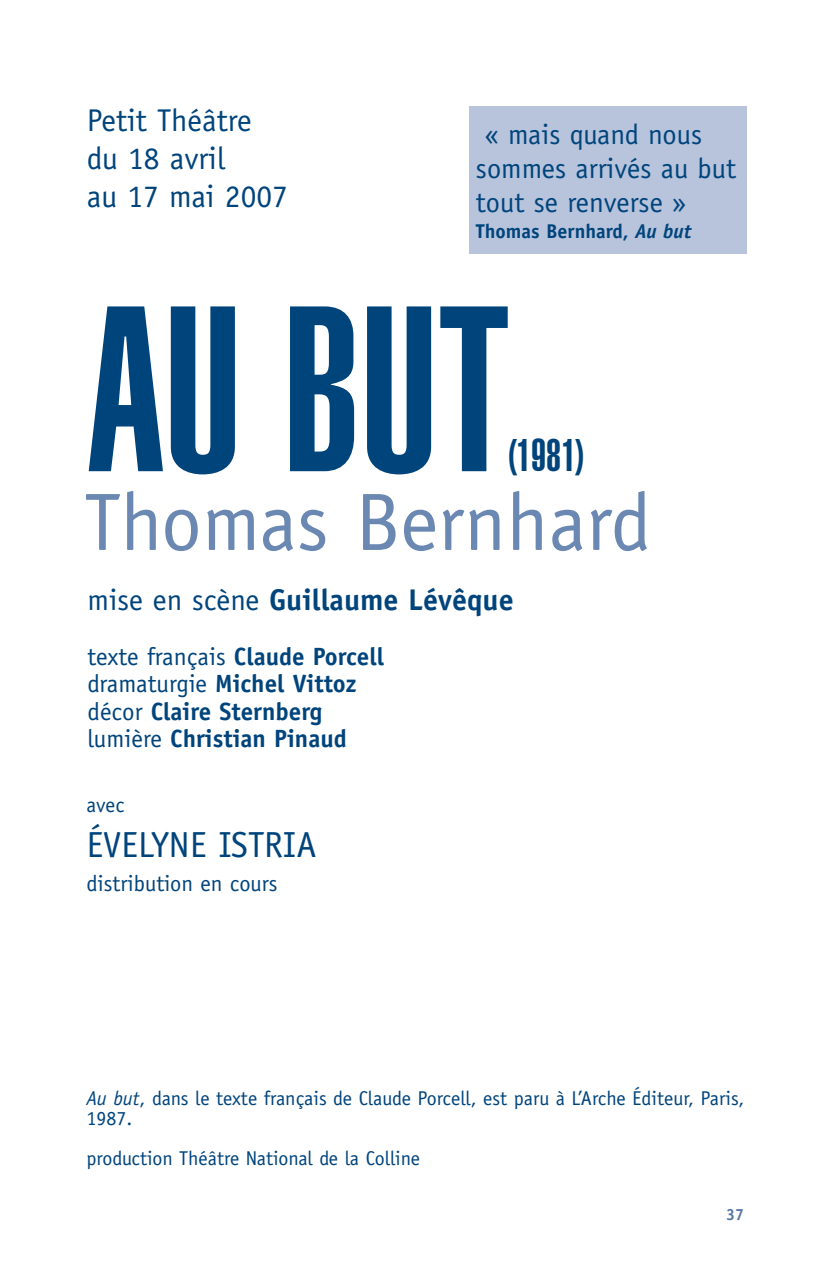
<style>
.page{position:relative;width:815px;height:1275px;background:#fff}
.page>*{position:absolute;margin:0;border:0;box-sizing:border-box;transform-origin:0 0}
.t1{font:900 extra-condensed 231.5px "Helvetica";color:#00447c}
.t2{font:81.5px "Officina Sans";color:#6a88b2}
.t3{font:900 extra-condensed 45px "Helvetica";color:#00447c}
.t4{font:36.25px "Officina Sans";color:#00447c}
.t5{font:31.5px/37.8px "Officina Sans";color:#00447c}
.t6{font:700 30px "Officina Sans";color:#00447c}
.t7{font:28.5px/34.2px "Officina Sans";color:#00447c}
.t8{font:700 25px/27.5px "Officina Sans";color:#00447c}
.t9{font:22.5px "Officina Sans";color:#00447c}
.t10{font:21.25px "Officina Sans";color:#00447c}
.t11{font:20px/20px "Officina Sans";color:#00447c}
.t12{font:700 20px "Officina Sans";color:#00447c}
.t13{font:700 16.25px "Officina Serif";color:#5478a6}
.s1{font-style:italic}
.s2{font-weight:400}
</style>
<div class="page">
<div style="left:469px;top:106px;width:278px;height:147px;background:#b8c4dc"></div>
<h3 class="t5" style="left:87px;top:104px;width:203px">Petit Théâtre du 18 avril<br>au 17 mai 2007</h3>
<h3 class="t7" style="left:476px;top:119px;width:262px;text-indent:9px">« mais quand nous sommes arrivés au but tout se renverse »</h3>
<p class="t12" style="left:476px;top:223px;width:217px">Thomas Bernhard, <span class="s1">Au but</span></p>
<h1 class="t1" style="left:87px;top:306px;width:425px">AU BUT</h1>
<h2 class="t2" style="left:84px;top:491px;width:569px">Thomas Bernhard</h2>
<h3 class="t6" style="left:88px;top:588px;width:428px"><span class="s2">mise en scène</span> Guillaume Lévêque</h3>
<p class="t8" style="left:88px;top:645px;width:298px"><span class="s2">texte français</span> Claude Porcell <span class="s2">dramaturgie</span> Michel Vittoz <span class="s2">décor</span> Claire Sternberg <span class="s2">lumière</span> Christian Pinaud</p>
<h3 class="t3" style="left:509px;top:439px;width:76px">(1981)</h3>
<p class="t10" style="left:86px;top:797px;width:40px">avec</p>
<h3 class="t4" style="left:86px;top:831px;width:232px">ÉVELYNE ISTRIA</h3>
<p class="t9" style="left:86px;top:874px;width:193px">distribution en cours</p>
<p class="t11" style="left:86px;top:1090px;width:659px"><span class="s1">Au but</span>, dans le texte français de Claude Porcell, est paru à L’Arche Éditeur, Paris,<br>1987.</p>
<p class="t11" style="left:86px;top:1150px;width:335px">production Théâtre National de la Colline</p>
<p class="t13" style="left:726px;top:1208px;width:20px">37</p>
</div>
